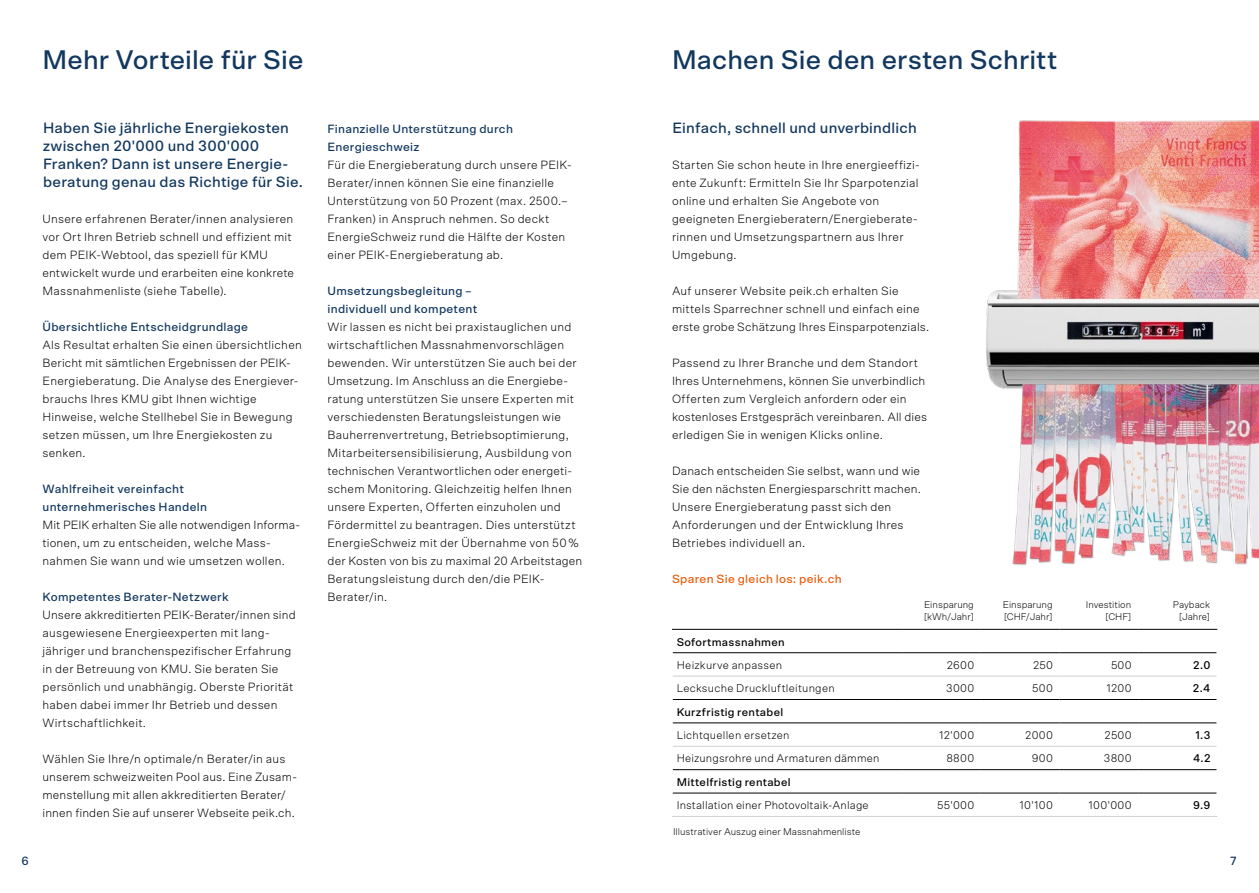
<style>
.page{position:relative;width:1259px;height:893px;background:#fff}
.page>*{position:absolute;margin:0;border:0;box-sizing:border-box;transform-origin:0 0}
.t1{font:500 27px "Scto Grotesk A";letter-spacing:.005em;color:#12385f}
.t2{font:500 15px/18px "Scto Grotesk A";letter-spacing:.015em;color:#12385f}
.t3{font:300 12px/18px "Scto Grotesk A";letter-spacing:.02em;color:#000}
.t4{font:500 12px/18px "Scto Grotesk A";letter-spacing:.02em;color:#12385f}
.t5{font:500 12px "Scto Grotesk A";letter-spacing:.02em;color:#ea5b0b}
.t6{font:300 11.25px "Scto Grotesk A";letter-spacing:.02em;color:#000}
.t7{font:500 11.25px "Scto Grotesk A";letter-spacing:.025em;color:#000}
.t8{font:300 9.75px/12px "Scto Grotesk A";color:#000}
</style>
<div class="page">
<img style="left:957px;top:120px;width:302px;height:510px">
<hr style="left:980px;top:591px;width:1px;height:38px;background:#fff">
<hr style="left:1059px;top:591px;width:1px;height:38px;background:#fff">
<hr style="left:1137px;top:591px;width:1px;height:38px;background:#fff">
<hr style="left:1216px;top:591px;width:1px;height:38px;background:#fff">
<hr style="left:672px;top:629px;width:230px;height:1px;background:#000">
<hr style="left:902px;top:629px;width:78px;height:1px;background:#000">
<hr style="left:980px;top:629px;width:79px;height:1px;background:#000">
<hr style="left:1059px;top:629px;width:79px;height:1px;background:#000">
<hr style="left:1138px;top:629px;width:79px;height:1px;background:#000">
<hr style="left:673px;top:652px;width:229px;height:1px;background:#000">
<hr style="left:902px;top:652px;width:78px;height:1px;background:#000">
<hr style="left:980px;top:652px;width:79px;height:1px;background:#000">
<hr style="left:1059px;top:652px;width:79px;height:1px;background:#000">
<hr style="left:1138px;top:652px;width:78px;height:1px;background:#000">
<hr style="left:673px;top:699px;width:229px;height:1px;background:#000">
<hr style="left:902px;top:699px;width:78px;height:1px;background:#000">
<hr style="left:980px;top:699px;width:79px;height:1px;background:#000">
<hr style="left:1059px;top:699px;width:79px;height:1px;background:#000">
<hr style="left:1138px;top:699px;width:78px;height:1px;background:#000">
<hr style="left:673px;top:723px;width:229px;height:1px;background:#000">
<hr style="left:902px;top:723px;width:78px;height:1px;background:#000">
<hr style="left:980px;top:723px;width:79px;height:1px;background:#000">
<hr style="left:1059px;top:723px;width:79px;height:1px;background:#000">
<hr style="left:1138px;top:723px;width:78px;height:1px;background:#000">
<hr style="left:673px;top:769px;width:229px;height:1px;background:#000">
<hr style="left:902px;top:769px;width:78px;height:1px;background:#000">
<hr style="left:980px;top:769px;width:79px;height:1px;background:#000">
<hr style="left:1059px;top:769px;width:79px;height:1px;background:#000">
<hr style="left:1138px;top:769px;width:78px;height:1px;background:#000">
<hr style="left:673px;top:793px;width:229px;height:1px;background:#000">
<hr style="left:902px;top:793px;width:78px;height:1px;background:#000">
<hr style="left:980px;top:793px;width:79px;height:1px;background:#000">
<hr style="left:1059px;top:793px;width:79px;height:1px;background:#000">
<hr style="left:1138px;top:793px;width:78px;height:1px;background:#000">
<hr style="left:673px;top:676px;width:229px;height:1px;background:#d0d0d0">
<hr style="left:902px;top:676px;width:78px;height:1px;background:#d0d0d0">
<hr style="left:980px;top:676px;width:79px;height:1px;background:#d0d0d0">
<hr style="left:1059px;top:676px;width:79px;height:1px;background:#d0d0d0">
<hr style="left:1138px;top:676px;width:78px;height:1px;background:#d0d0d0">
<hr style="left:673px;top:746px;width:229px;height:1px;background:#d0d0d0">
<hr style="left:902px;top:746px;width:78px;height:1px;background:#d0d0d0">
<hr style="left:980px;top:746px;width:79px;height:1px;background:#d0d0d0">
<hr style="left:1059px;top:746px;width:79px;height:1px;background:#d0d0d0">
<hr style="left:1138px;top:746px;width:78px;height:1px;background:#d0d0d0">
<hr style="left:672px;top:816px;width:230px;height:1px;background:#d0d0d0">
<hr style="left:902px;top:816px;width:78px;height:1px;background:#d0d0d0">
<hr style="left:980px;top:816px;width:79px;height:1px;background:#d0d0d0">
<hr style="left:1059px;top:816px;width:79px;height:1px;background:#d0d0d0">
<hr style="left:1138px;top:816px;width:79px;height:1px;background:#d0d0d0">
<h1 class="t1" style="left:43px;top:44px;width:262px">Mehr Vorteile für Sie</h1>
<h1 class="t1" style="left:672px;top:44px;width:387px">Machen Sie den ersten Schritt</h1>
<p class="t2" style="left:43px;top:118px;width:262px">Haben Sie jährliche Energiekosten zwischen 20'000 und 300'000<br>Franken? Dann ist unsere Energie&shy;beratung genau das Richtige für Sie.</p>
<p class="t3" style="left:43px;top:209px;width:253px">Unsere erfahrenen Berater/innen analysieren vor Ort Ihren Betrieb schnell und effizient mit dem PEIK-Webtool, das speziell für KMU entwickelt wurde und erarbeiten eine konkrete Massnahmenliste (siehe Tabelle).</p>
<p class="t4" style="left:43px;top:317px;width:207px">Übersichtliche Entscheidgrundlage</p>
<p class="t3" style="left:43px;top:335px;width:261px">Als Resultat erhalten Sie einen übersichtlichen Bericht mit sämtlichen Ergebnissen der PEIK-Energieberatung. Die Analyse des Energiever&shy;brauchs Ihres KMU gibt Ihnen wichtige Hinweise, welche Stellhebel Sie in Bewegung setzen müssen, um Ihre Energiekosten zu senken.</p>
<p class="t4" style="left:43px;top:479px;width:166px">Wahlfreiheit vereinfacht unternehmerisches Handeln</p>
<p class="t3" style="left:43px;top:515px;width:259px">Mit PEIK erhalten Sie alle notwendigen Informa&shy;tionen, um zu entscheiden, welche Mass&shy;nahmen Sie wann und wie umsetzen wollen.</p>
<p class="t4" style="left:43px;top:587px;width:188px">Kompetentes Berater-Netzwerk</p>
<p class="t3" style="left:43px;top:605px;width:255px">Unsere akkreditierten PEIK-Berater/innen sind ausgewiesene Energieexperten mit lang&shy;jähriger und branchenspezifischer Erfahrung in der Betreuung von KMU. Sie beraten Sie persönlich und unabhängig. Oberste Priorität haben dabei immer Ihr Betrieb und dessen Wirtschaftlichkeit.</p>
<p class="t3" style="left:43px;top:749px;width:256px">Wählen Sie Ihre/n optimale/n Berater/in aus unserem schweizweiten Pool aus. Eine Zusam&shy;menstellung mit allen akkreditierten Berater/ innen finden Sie auf unserer Webseite peik.ch.</p>
<p class="t4" style="left:327px;top:119px;width:187px">Finanzielle Unterstützung durch<br>Energieschweiz</p>
<p class="t3" style="left:327px;top:155px;width:246px">Für die Energieberatung durch unsere PEIK-Berater/innen können Sie eine finanzielle Unterstützung von 50 Prozent (max. 2500.– Franken) in Anspruch nehmen. So deckt EnergieSchweiz rund die Hälfte der Kosten einer PEIK-Energieberatung ab.</p>
<p class="t4" style="left:327px;top:281px;width:151px">Umsetzungsbegleitung – individuell und kompetent</p>
<p class="t3" style="left:327px;top:317px;width:256px">Wir lassen es nicht bei praxistauglichen und wirtschaftlichen Massnahmenvorschlägen bewenden. Wir unterstützen Sie auch bei der Umsetzung. Im Anschluss an die Energiebe&shy;ratung unterstützen Sie unsere Experten mit verschiedensten Beratungsleistungen wie Bauherrenvertretung, Betriebsoptimierung, Mitarbeitersensibilisierung, Ausbildung von technischen Verantwortlichen oder energeti&shy;schem Monitoring. Gleichzeitig helfen Ihnen unsere Experten, Offerten einzuholen und Fördermittel zu beantragen. Dies unterstützt EnergieSchweiz mit der Übernahme von 50 % der Kosten von bis zu maximal 20 Arbeitstagen Beratungsleistung durch den/die PEIK-Berater/in.</p>
<p class="t2" style="left:672px;top:118px;width:246px">Einfach, schnell und unverbindlich</p>
<p class="t3" style="left:672px;top:155px;width:249px">Starten Sie schon heute in Ihre energieeffizi&shy;ente Zukunft: Ermitteln Sie Ihr Sparpotenzial online und erhalten Sie Angebote von geeigneten Energieberatern/Energieberate&shy;rinnen und Umsetzungspartnern aus Ihrer Umgebung.</p>
<p class="t3" style="left:672px;top:281px;width:259px">Auf unserer Website peik.ch erhalten Sie mittels Sparrechner schnell und einfach eine erste grobe Schätzung Ihres Einsparpotenzials.</p>
<p class="t3" style="left:672px;top:353px;width:257px">Passend zu Ihrer Branche und dem Standort Ihres Unternehmens, können Sie unverbindlich Offerten zum Vergleich anfordern oder ein kostenloses Erstgespräch vereinbaren. All dies erledigen Sie in wenigen Klicks online.</p>
<p class="t3" style="left:672px;top:461px;width:250px">Danach entscheiden Sie selbst, wann und wie Sie den nächsten Energiesparschritt machen.<br>Unsere Energieberatung passt sich den Anforderungen und der Entwicklung Ihres Betriebes individuell an.</p>
<p class="t5" style="left:672px;top:571px;width:171px">Sparen Sie gleich los: peik.ch</p>
<p class="t8" style="left:924px;top:598px;width:51px">Einsparung [kWh/Jahr]</p>
<p class="t8" style="left:1002px;top:598px;width:51px">Einsparung [CHF/Jahr]</p>
<p class="t8" style="left:1086px;top:598px;width:47px;text-align:right">Investition [CHF]</p>
<p class="t8" style="left:1172px;top:598px;width:39px;text-align:right">Payback [Jahre]</p>
<p class="t7" style="left:676px;top:635px;width:109px">Sofortmassnahmen</p>
<p class="t6" style="left:676px;top:658px;width:107px">Heizkurve anpassen</p>
<p class="t6" style="left:946px;top:658px;width:29px">2600</p>
<p class="t6" style="left:1033px;top:658px;width:21px">250</p>
<p class="t6" style="left:1111px;top:658px;width:22px">500</p>
<p class="t7" style="left:1193px;top:658px;width:19px">2.0</p>
<p class="t6" style="left:676px;top:682px;width:160px">Lecksuche Druckluftleitungen</p>
<p class="t6" style="left:946px;top:682px;width:30px">3000</p>
<p class="t6" style="left:1032px;top:682px;width:22px">500</p>
<p class="t6" style="left:1106px;top:682px;width:27px">1200</p>
<p class="t7" style="left:1193px;top:682px;width:19px">2.4</p>
<p class="t7" style="left:676px;top:705px;width:108px">Kurzfristig rentabel</p>
<p class="t6" style="left:676px;top:729px;width:114px">Lichtquellen ersetzen</p>
<p class="t6" style="left:939px;top:729px;width:37px">12'000</p>
<p class="t6" style="left:1025px;top:729px;width:29px">2000</p>
<p class="t6" style="left:1104px;top:729px;width:29px">2500</p>
<p class="t7" style="left:1195px;top:728px;width:17px">1.3</p>
<p class="t6" style="left:676px;top:752px;width:204px">Heizungsrohre und Armaturen dämmen</p>
<p class="t6" style="left:946px;top:752px;width:30px">8800</p>
<p class="t6" style="left:1032px;top:752px;width:23px">900</p>
<p class="t6" style="left:1104px;top:752px;width:29px">3800</p>
<p class="t7" style="left:1193px;top:752px;width:19px">4.2</p>
<p class="t7" style="left:676px;top:775px;width:115px">Mittelfristig rentabel</p>
<p class="t6" style="left:676px;top:799px;width:194px">Installation einer Photovoltaik-Anlage</p>
<p class="t6" style="left:937px;top:799px;width:39px">55'000</p>
<p class="t6" style="left:1019px;top:799px;width:35px">10'100</p>
<p class="t6" style="left:1088px;top:799px;width:45px">100'000</p>
<p class="t7" style="left:1193px;top:799px;width:19px">9.9</p>
<p class="t8" style="left:673px;top:825px;width:189px">Illustrativer Auszug einer Massnahmenliste</p>
<p class="t4" style="left:21px;top:852px;width:9px">6</p>
<p class="t4" style="left:1230px;top:852px;width:8px">7</p>
</div>
